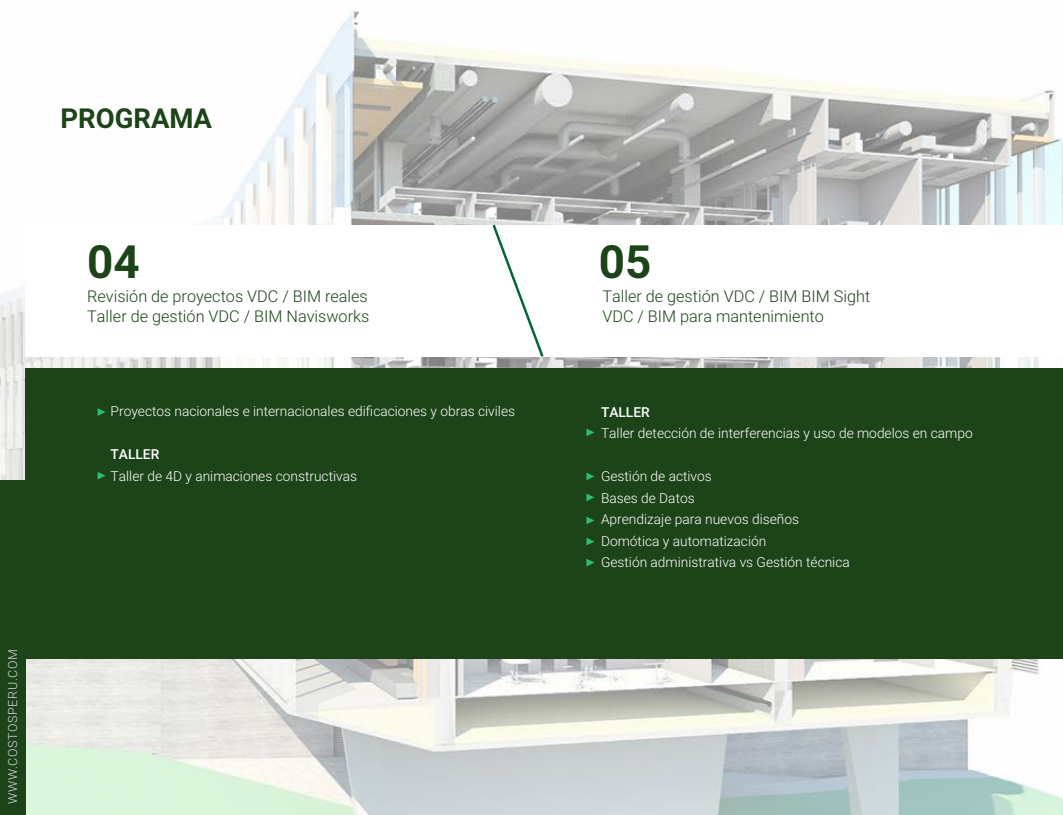
<style>
.page{position:relative;width:1063px;height:815px;background:#fff}
.page>*{position:absolute;margin:0;border:0;box-sizing:border-box;transform-origin:0 0}
.t1{font:700 45.88px "Roboto";color:#1c4418}
.t2{font:700 27.5px "Roboto";color:#1c4418}
.t3{font:300 16.25px/19.5px "Roboto";color:#1c4418}
.t4{font:300 13.75px/21.5px "Roboto";color:#fff}
.t5{font:500 13.75px "Roboto";color:#fff}
.t6{font:300 12.5px "Roboto";letter-spacing:.05em;color:#d4d9e0}
</style>
<div class="page">
<img style="left:0;top:11px;width:1063px;height:804px">
<div style="left:25px;top:369px;width:1038px;height:290px;background:#1c4418"></div>
<div style="left:26px;top:225px;width:1037px;height:131px;background:#fff"></div>
<svg style="left:490px;top:222px;width:56px;height:138px"></svg>
<div style="left:0;top:480px;width:26px;height:335px;background:#1c4418"></div>
<svg style="left:586px;top:429px;width:8px;height:7px"></svg>
<svg style="left:586px;top:494px;width:8px;height:7px"></svg>
<svg style="left:586px;top:517px;width:8px;height:7px"></svg>
<svg style="left:586px;top:538px;width:8px;height:7px"></svg>
<svg style="left:586px;top:559px;width:8px;height:7px"></svg>
<svg style="left:586px;top:473px;width:8px;height:7px"></svg>
<svg style="left:98px;top:408px;width:7px;height:8px"></svg>
<svg style="left:98px;top:472px;width:7px;height:7px"></svg>
<h2 class="t2" style="left:61px;top:99px;width:153px">PROGRAMA</h2>
<p class="t6" style="left:4px;top:804px;width:156px;rotate:-90deg">WWW.COSTOSPERU.COM</p>
<h1 class="t1" style="left:87px;top:230px;width:54px">04</h1>
<p class="t3" style="left:87px;top:286px;width:284px">Revisión de proyectos VDC / BIM reales<br>Taller de gestión VDC / BIM Navisworks</p>
<p class="t3" style="left:602px;top:286px;width:269px">Taller de gestión VDC / BIM BIM Sight<br>VDC / BIM para mantenimiento</p>
<h1 class="t1" style="left:599px;top:230px;width:54px">05</h1>
<p class="t4" style="left:111px;top:400px;width:406px">Proyectos nacionales e internacionales edificaciones y obras civiles</p>
<p class="t5" style="left:111px;top:445px;width:50px">TALLER</p>
<p class="t4" style="left:111px;top:465px;width:248px">Taller de 4D y animaciones constructivas</p>
<p class="t5" style="left:601px;top:402px;width:50px">TALLER</p>
<p class="t4" style="left:601px;top:422px;width:373px">Taller detección de interferencias y uso de modelos en campo</p>
<p class="t4" style="left:601px;top:465px;width:250px">Gestión de activos<br>Bases de Datos<br>Aprendizaje para nuevos diseños<br>Domótica y automatización<br>Gestión administrativa vs Gestión técnica</p>
</div>
